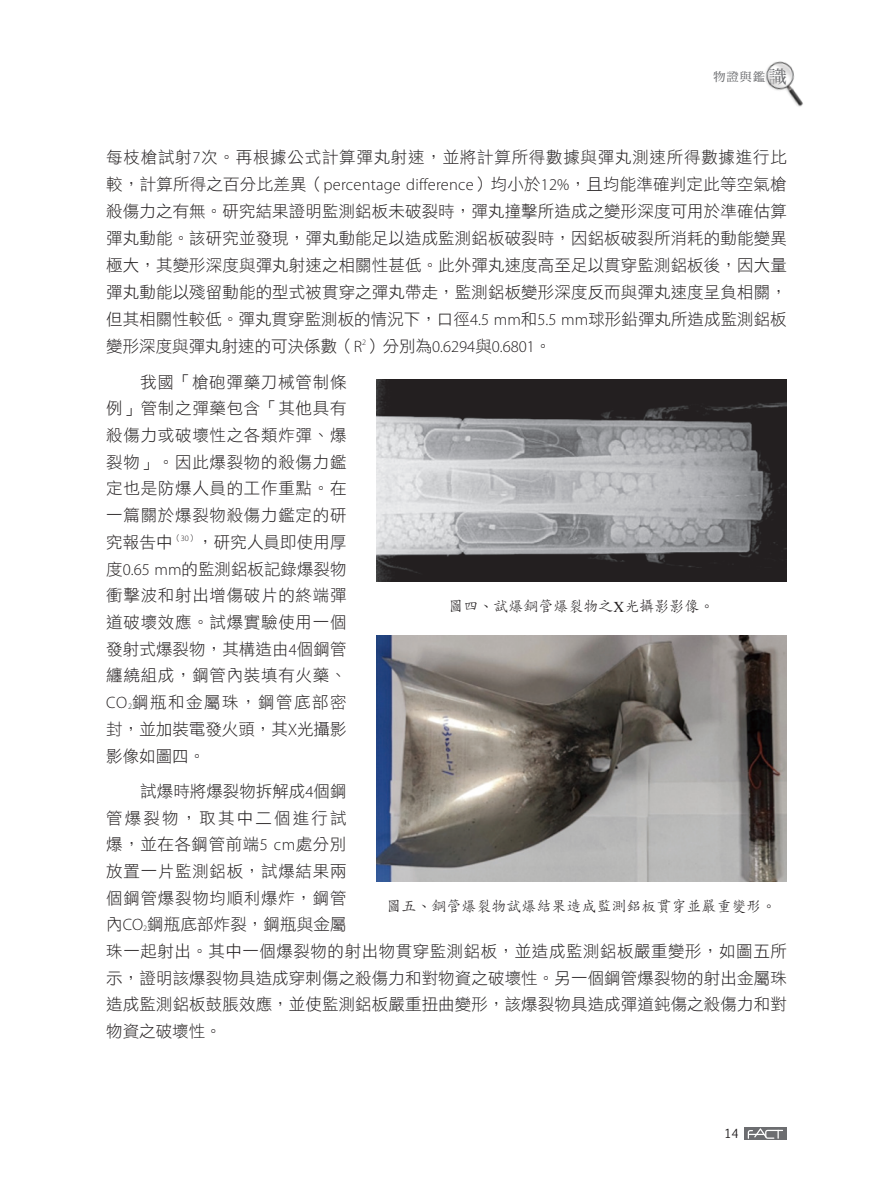
<style>
.page{position:relative;width:893px;height:1191px;background:#fff}
.page>*{position:absolute;margin:0;border:0;box-sizing:border-box;transform-origin:0 0}
.內文{font:16.5px/26.7px "DF Hei Std W3";letter-spacing:.005em;color:#231f20;text-align:justify}
.照片說明{font:300 15px "AR Kai B5";color:#231f20}
.t1{font:12px "DF Ming Std W7";color:#6c6d70}
.t2{font:12px "Euphemia UCAS";color:#231f20}
.s1{font-size:18px}
.s2{font-family:"Myriad Pro";font-weight:300}
.s3{font-family:"Myriad Pro";font-weight:300;font-size:8.25px}
.s4{font-family:"Times";font-weight:400}
</style>
<div class="page">
<img style="left:376px;top:380px;width:411px;height:201px">
<img style="left:376px;top:635px;width:411px;height:246px">
<svg style="left:744px;top:1127px;width:43px;height:13px"></svg>
<svg style="left:748px;top:1128px;width:35px;height:10px"></svg>
<img style="left:765px;top:61px;width:38px;height:46px">
<p class="t1" style="left:713px;top:70px;width:75px">物證與鑑<span class="s1">識</span></p>
<p class="內文" style="left:106px;top:143px;width:682px">每枝槍試射<span class="s2">7</span>次。再根據公式計算彈丸射速，並將計算所得數據與彈丸測速所得數據進行比較，計算所得之百分比差異（<span class="s2">percentage difference</span>）均小於<span class="s2">12%</span>，且均能準確判定此等空氣槍殺傷力之有無。研究結果證明監測鋁板未破裂時，彈丸撞擊所造成之變形深度可用於準確估算彈丸動能。該研究並發現，彈丸動能足以造成監測鋁板破裂時，因鋁板破裂所消耗的動能變異極大，其變形深度與彈丸射速之相關性甚低。此外彈丸速度高至足以貫穿監測鋁板後，因大量彈丸動能以殘留動能的型式被貫穿之彈丸帶走，監測鋁板變形深度反而與彈丸速度呈負相關，但其相關性較低。彈丸貫穿監測板的情況下，口徑<span class="s2">4.5 mm</span>和<span class="s2">5.5 mm</span>球形鉛彈丸所造成監測鋁板變形深度與彈丸射速的可決係數（<span class="s2">R</span><sup>2</sup>）分別為<span class="s2">0.6294</span>與<span class="s2">0.6801</span>。</p>
<p class="內文" style="left:106px;top:368px;width:242px;text-indent:34px">我國「槍砲彈藥刀械管制條例」管制之彈藥包含「其他具有殺傷力或破壞性之各類炸彈、爆裂物」。因此爆裂物的殺傷力鑑定也是防爆人員的工作重點。在一篇關於爆裂物殺傷力鑑定的研究報告中<sup>（</sup><sup>30</sup><sup>）</sup>，研究人員即使用厚度<span class="s2">0.65 mm</span>的監測鋁板記錄爆裂物衝擊波和射出增傷破片的終端彈道破壞效應。試爆實驗使用一個發射式爆裂物，其構造由<span class="s2">4</span>個鋼管纏繞組成，鋼管內裝填有火藥、<span class="s2">CO</span><span class="s3">2</span>鋼瓶和金屬珠，鋼管底部密封，並加裝電發火頭，其<span class="s2">X</span>光攝影影像如圖四。</p>
<p class="內文" style="left:106px;top:777px;width:682px;text-align:left;text-indent:34px">試爆時將爆裂物拆解成<span class="s2">4</span>個鋼<br>管爆裂物，取其中二個進行試<br>爆，並在各鋼管前端<span class="s2">5 cm</span>處分別<br>放置一片監測鋁板，試爆結果兩<br>個鋼管爆裂物均順利爆炸，鋼管<br>內<span class="s2">CO</span><span class="s3">2</span>鋼瓶底部炸裂，鋼瓶與金屬<br>珠一起射出。其中一個爆裂物的射出物貫穿監測鋁板，並造成監測鋁板嚴重變形，如圖五所示，證明該爆裂物具造成穿刺傷之殺傷力和對物資之破壞性。另一個鋼管爆裂物的射出金屬珠造成監測鋁板鼓脹效應，並使監測鋁板嚴重扭曲變形，該爆裂物具造成彈道鈍傷之殺傷力和對物資之破壞性。</p>
<p class="照片說明" style="left:449px;top:599px;width:267px">圖四、試爆鋼管爆裂物之<span class="s4">X</span>光攝影影像。</p>
<p class="照片說明" style="left:386px;top:899px;width:392px">圖五、鋼管爆裂物試爆結果造成監測鋁板貫穿並嚴重變形。</p>
<p class="t2" style="left:724px;top:1125px;width:15px">14</p>
</div>
